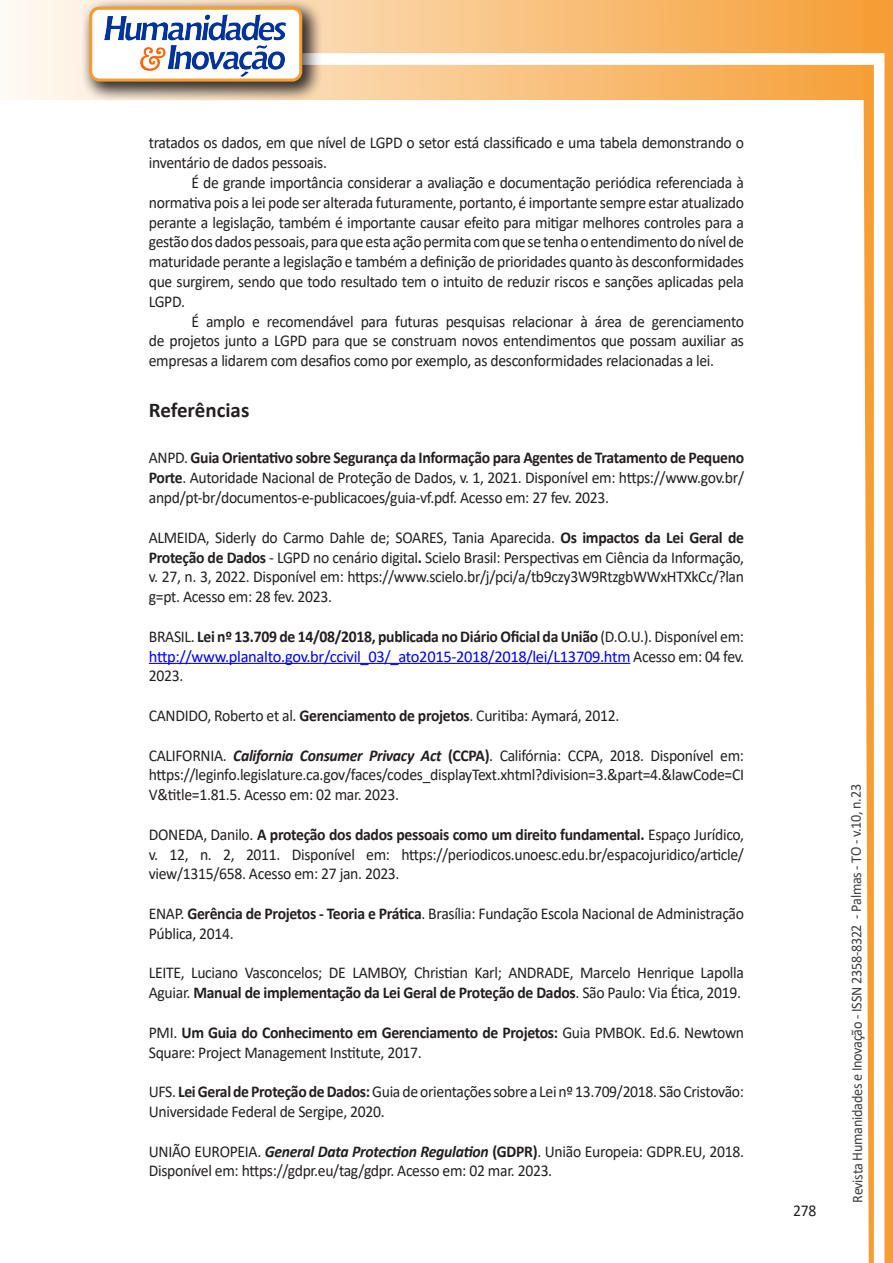
<style>
.page{position:relative;width:893px;height:1263px;background:#fff}
.page>*{position:absolute;margin:0;border:0;box-sizing:border-box;transform-origin:0 0}
.Titulo_2{font:700 21px "Calibri";color:#231f20}
.texto{font:16.5px/19.8px "Calibri";letter-spacing:-.02em;color:#231f20;scale:.95 1}
.texto-2{font:16.5px/19.8px "Calibri";letter-spacing:-.02em;color:#00f;text-align:justify}
.t1{font:15px "Calibri";letter-spacing:-.025em;color:#3e3e3f;scale:.95 1}
.s1{font-weight:700}
.s2{color:#231f20}
.s3{font-weight:700;color:#231f20}
.s4{font-weight:700;font-style:italic}
</style>
<div class="page">
<svg style="left:5px;top:0;width:858px;height:100px;background:#f9c484"></svg>
<div style="left:302px;top:53px;width:582px;height:12px;background:#fff;border:2px solid #fff"></div>
<svg style="left:863px;top:0;width:30px;height:1263px"></svg>
<div style="left:81px;top:0;width:241px;height:102px;background:#231f20;opacity:.75"></div>
<div style="left:91px;top:8px;width:210px;height:72px;background:#fff;border-radius:9px"></div>
<img style="left:104px;top:14px;width:181px;height:62px">
<div style="left:89px;top:7px;width:213px;height:75px;border:3px solid #f69e34;border-radius:9px"></div>
<hr style="left:149px;top:663px;width:481px;height:1px;background:#00f">
<p class="texto" style="left:149px;top:133px;width:628px">tratados os dados, em que nível de LGPD o setor está classificado e uma tabela demonstrando o inventário de dados pessoais.</p>
<p class="texto" style="left:149px;top:172px;width:628px;text-align:justify;text-indent:43px">É de grande importância considerar a avaliação e documentação periódica referenciada à normativa pois a lei pode ser alterada futuramente, portanto, é importante sempre estar atualizado perante a legislação, também é importante causar efeito para mitigar melhores controles para a gestão dos dados pessoais, para que esta ação permita com que se tenha o entendimento do nível de maturidade perante a legislação e também a definição de prioridades quanto às desconformidades que surgirem, sendo que todo resultado tem o intuito de reduzir riscos e sanções aplicadas pela LGPD.</p>
<p class="texto" style="left:149px;top:311px;width:628px;text-align:justify;text-indent:43px">É amplo e recomendável para futuras pesquisas relacionar à área de gerenciamento de projetos junto a LGPD para que se construam novos entendimentos que possam auxiliar as empresas a lidarem com desafios como por exemplo, as desconformidades relacionadas a lei.</p>
<p class="Titulo_2" style="left:149px;top:395px;width:102px">Referências</p>
<p class="texto" style="left:149px;top:448px;width:628px;text-align:justify">ANPD. <span class="s1">Guia Orientativo sobre Segurança da Informação para Agentes de Tratamento de Pequeno Porte</span>. Autoridade Nacional de Proteção de Dados, v. 1, 2021. Disponível em: https://www.gov.br/ anpd/pt-br/documentos-e-publicacoes/guia-vf.pdf. Acesso em: 27 fev. 2023.</p>
<p class="texto" style="left:149px;top:527px;width:628px;text-align:justify">ALMEIDA, Siderly do Carmo Dahle de; SOARES, Tania Aparecida. <span class="s1">Os impactos da Lei Geral de Proteção de Dados</span> - LGPD no cenário digital<span class="s1">.</span> Scielo Brasil: Perspectivas em Ciência da Informação, v. 27, n. 3, 2022. Disponível em: https://www.scielo.br/j/pci/a/tb9czy3W9RtzgbWWxHTXkCc/?lan g=pt. Acesso em: 28 fev. 2023.</p>
<p class="texto-2" style="left:149px;top:626px;width:597px"><span class="s2">BRASIL.</span> <span class="s3">Lei nº 13.709 de 14/08/2018, publicada no Diário Oficial da União</span> <span class="s2">(D.O.U.). Disponível em: </span>http://www.planalto.gov.br/ccivil_03/_ato2015-2018/2018/lei/L13709.htm <span class="s2">Acesso em: 04 fev.<br>2023.</span></p>
<p class="texto" style="left:149px;top:705px;width:497px">CANDIDO, Roberto et al. <span class="s1">Gerenciamento de projetos</span>. Curitiba: Aymará, 2012.</p>
<p class="texto" style="left:149px;top:745px;width:628px;text-align:justify">CALIFORNIA. <span class="s4">California Consumer Privacy Act</span> <span class="s1">(CCPA)</span>. Califórnia: CCPA, 2018. Disponível em: https://leginfo.legislature.ca.gov/faces/codes_displayText.xhtml?division=3.&amp;part=4.&amp;lawCode=CI V&amp;title=1.81.5. Acesso em: 02 mar. 2023.</p>
<p class="texto" style="left:149px;top:824px;width:628px;text-align:justify">DONEDA, Danilo. <span class="s1">A proteção dos dados pessoais como um direito fundamental.</span> Espaço Jurídico, v. 12, n. 2, 2011. Disponível em: https://periodicos.unoesc.edu.br/espacojuridico/article/ view/1315/658. Acesso em: 27 jan. 2023.</p>
<p class="texto" style="left:149px;top:903px;width:628px">ENAP. <span class="s1">Gerência de Projetos - Teoria e Prática</span>. Brasília: Fundação Escola Nacional de Administração<br>Pública, 2014.</p>
<p class="texto" style="left:149px;top:962px;width:628px">LEITE, Luciano Vasconcelos; DE LAMBOY, Christian Karl; ANDRADE, Marcelo Henrique Lapolla<br>Aguiar. <span class="s1">Manual de implementação da Lei Geral de Proteção de Dados</span>. São Paulo: Via Ética, 2019.</p>
<p class="texto" style="left:149px;top:1022px;width:628px">PMI. <span class="s1">Um Guia do Conhecimento em Gerenciamento de Projetos:</span> Guia PMBOK. Ed.6. Newtown<br>Square: Project Management Institute, 2017.</p>
<p class="texto" style="left:149px;top:1081px;width:628px">UFS. <span class="s1">Lei Geral de Proteção de Dados:</span> Guia de orientações sobre a Lei nº 13.709/2018. São Cristovão:<br>Universidade Federal de Sergipe, 2020.</p>
<p class="texto" style="left:149px;top:1141px;width:628px">UNIÃO EUROPEIA. <span class="s4">General Data Protection Regulation</span> <span class="s1">(GDPR)</span>. União Europeia: GDPR.EU, 2018.<br>Disponível em: https://gdpr.eu/tag/gdpr. Acesso em: 02 mar. 2023.</p>
<p class="texto" style="left:793px;top:1200px;width:26px">278</p>
<p class="t1" style="left:846px;top:1203px;width:442px;rotate:-90deg">Revista Humanidades e Inovação - ISSN 2358-8322 - Palmas - TO - v.10, n.23</p>
</div>
